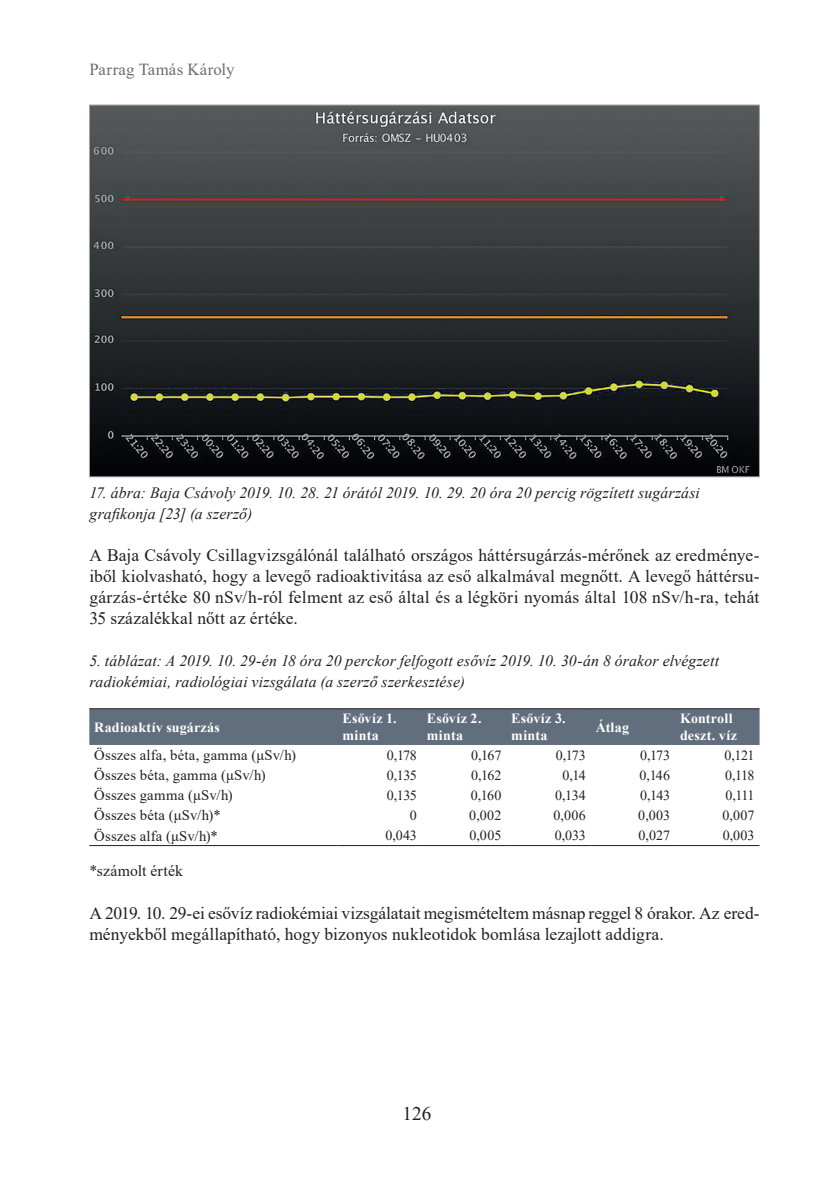
<style>
.page{position:relative;width:834px;height:1181px;background:#fff}
.page>*{position:absolute;margin:0;border:0;box-sizing:border-box;transform-origin:0 0}
.t1{font:19.25px "Times New Roman";color:#231f20}
.Body_1st_Paragraph_T{font:17.5px/21px "Times New Roman";color:#231f20;text-align:justify}
.t2{font:16.8px "Times New Roman";letter-spacing:.015em;color:#6c6d70}
.Table_Number___Title{font:italic 15.75px/21px "Times New Roman";letter-spacing:.01em;color:#231f20}
.Figure_Number___Titl{font:italic 15.75px/21px "Times New Roman";letter-spacing:.005em;color:#231f20}
.Table_Source__Commen{font:15.75px "Times New Roman";letter-spacing:.01em;color:#231f20}
.Table_Data_-_left{font:14.7px "Times New Roman";letter-spacing:.015em;color:#231f20}
.Table_Date_-_right{font:14px "Times New Roman";letter-spacing:-.015em;color:#231f20}
.Table_Head_-_left{font:700 14px/16.8px "Times New Roman";letter-spacing:.015em;color:#fff}
</style>
<div class="page">
<img style="left:91px;top:107px;width:666px;height:368px">
<div style="left:89px;top:709px;width:670px;height:36px;background:#616e7d"></div>
<hr style="left:89px;top:708px;width:248px;height:1px;background:#231f20">
<hr style="left:337px;top:708px;width:85px;height:1px;background:#231f20">
<hr style="left:422px;top:708px;width:84px;height:1px;background:#231f20">
<hr style="left:506px;top:708px;width:84px;height:1px;background:#231f20">
<hr style="left:590px;top:708px;width:85px;height:1px;background:#231f20">
<hr style="left:675px;top:708px;width:84px;height:1px;background:#231f20">
<hr style="left:89px;top:845px;width:248px;height:1px;background:#231f20">
<hr style="left:337px;top:845px;width:85px;height:1px;background:#231f20">
<hr style="left:422px;top:845px;width:84px;height:1px;background:#231f20">
<hr style="left:506px;top:845px;width:84px;height:1px;background:#231f20">
<hr style="left:590px;top:845px;width:85px;height:1px;background:#231f20">
<hr style="left:675px;top:845px;width:84px;height:1px;background:#231f20">
<p class="t2" style="left:89px;top:58px;width:147px">Parrag Tamás Károly</p>
<p class="Figure_Number___Titl" style="left:89px;top:482px;width:612px">17. ábra: Baja Csávoly 2019. 10. 28. 21 órától 2019. 10. 29. 20 óra 20 percig rögzített sugárzási grafikonja [23] (a szerző)</p>
<p class="Body_1st_Paragraph_T" style="left:89px;top:544px;width:671px">A Baja Csávoly Csillagvizsgálónál található országos háttérsugárzás-mérőnek az eredménye&shy;iből kiolvasható, hogy a levegő radioaktivitása az eső alkalmával megnőtt. A levegő háttérsu&shy;gárzás-értéke 80 nSv/h-ról felment az eső által és a légköri nyomás által 108 nSv/h-ra, tehát 35 százalékkal nőtt az értéke.</p>
<p class="Table_Number___Title" style="left:89px;top:650px;width:631px">5. táblázat: A -2019. 10. 29-én 18 óra 20 perckor felfogott esővíz 2019. 10. 30-án 8 órakor elvégzett radiokémiai, radiológiai vizsgálata (a szerző szerkesztése)</p>
<p class="Table_Head_-_left" style="left:94px;top:718px;width:127px">Radioaktív sugárzás</p>
<p class="Table_Head_-_left" style="left:342px;top:709px;width:56px">Esővíz 1.</p>
<p class="Table_Head_-_left" style="left:342px;top:726px;width:38px">minta</p>
<p class="Table_Head_-_left" style="left:427px;top:709px;width:56px">Esővíz 2.</p>
<p class="Table_Head_-_left" style="left:427px;top:726px;width:38px">minta</p>
<p class="Table_Head_-_left" style="left:511px;top:709px;width:56px">Esővíz 3.</p>
<p class="Table_Head_-_left" style="left:511px;top:726px;width:38px">minta</p>
<p class="Table_Head_-_left" style="left:595px;top:718px;width:35px">Átlag</p>
<p class="Table_Head_-_left" style="left:680px;top:709px;width:58px">Kontroll deszt. víz</p>
<p class="Table_Data_-_left" style="left:94px;top:745px;width:203px">Összes alfa, béta, gamma (μSv/h)</p>
<p class="Table_Date_-_right" style="left:387px;top:745px;width:31px">0,178</p>
<p class="Table_Date_-_right" style="left:471px;top:745px;width:32px">0,167</p>
<p class="Table_Date_-_right" style="left:555px;top:745px;width:32px">0,173</p>
<p class="Table_Date_-_right" style="left:640px;top:745px;width:32px">0,173</p>
<p class="Table_Date_-_right" style="left:724px;top:745px;width:32px">0,121</p>
<p class="Table_Data_-_left" style="left:94px;top:765px;width:173px">Összes béta, gamma (μSv/h)</p>
<p class="Table_Date_-_right" style="left:386px;top:765px;width:32px">0,135</p>
<p class="Table_Date_-_right" style="left:471px;top:765px;width:32px">0,162</p>
<p class="Table_Date_-_right" style="left:562px;top:765px;width:25px">0,14</p>
<p class="Table_Date_-_right" style="left:639px;top:765px;width:32px">0,146</p>
<p class="Table_Date_-_right" style="left:725px;top:765px;width:31px">0,118</p>
<p class="Table_Data_-_left" style="left:94px;top:785px;width:140px">Összes gamma (μSv/h)</p>
<p class="Table_Date_-_right" style="left:386px;top:785px;width:32px">0,135</p>
<p class="Table_Date_-_right" style="left:470px;top:785px;width:32px">0,160</p>
<p class="Table_Date_-_right" style="left:555px;top:785px;width:32px">0,134</p>
<p class="Table_Date_-_right" style="left:640px;top:785px;width:31px">0,143</p>
<p class="Table_Date_-_right" style="left:725px;top:785px;width:31px">0,111</p>
<p class="Table_Data_-_left" style="left:94px;top:805px;width:128px">Összes béta (μSv/h)*</p>
<p class="Table_Date_-_right" style="left:410px;top:805px;width:8px">0</p>
<p class="Table_Date_-_right" style="left:469px;top:805px;width:34px">0,002</p>
<p class="Table_Date_-_right" style="left:553px;top:805px;width:34px">0,006</p>
<p class="Table_Date_-_right" style="left:638px;top:805px;width:33px">0,003</p>
<p class="Table_Date_-_right" style="left:722px;top:805px;width:33px">0,007</p>
<p class="Table_Data_-_left" style="left:94px;top:825px;width:125px">Összes alfa (μSv/h)*</p>
<p class="Table_Date_-_right" style="left:385px;top:826px;width:33px">0,043</p>
<p class="Table_Date_-_right" style="left:469px;top:826px;width:33px">0,005</p>
<p class="Table_Date_-_right" style="left:554px;top:826px;width:33px">0,033</p>
<p class="Table_Date_-_right" style="left:638px;top:826px;width:33px">0,027</p>
<p class="Table_Date_-_right" style="left:722px;top:826px;width:33px">0,003</p>
<p class="Table_Source__Commen" style="left:89px;top:860px;width:95px">*számolt érték</p>
<p class="Body_1st_Paragraph_T" style="left:89px;top:901px;width:671px">A 2019. 10. 29-ei esővíz radiokémiai vizsgálatait megismételtem másnap reggel 8 órakor. Az ered&shy;ményekből megállapítható, hogy bizonyos nukleotidok bomlása lezajlott addigra.</p>
<p class="t1" style="left:402px;top:1100px;width:30px">126</p>
</div>
